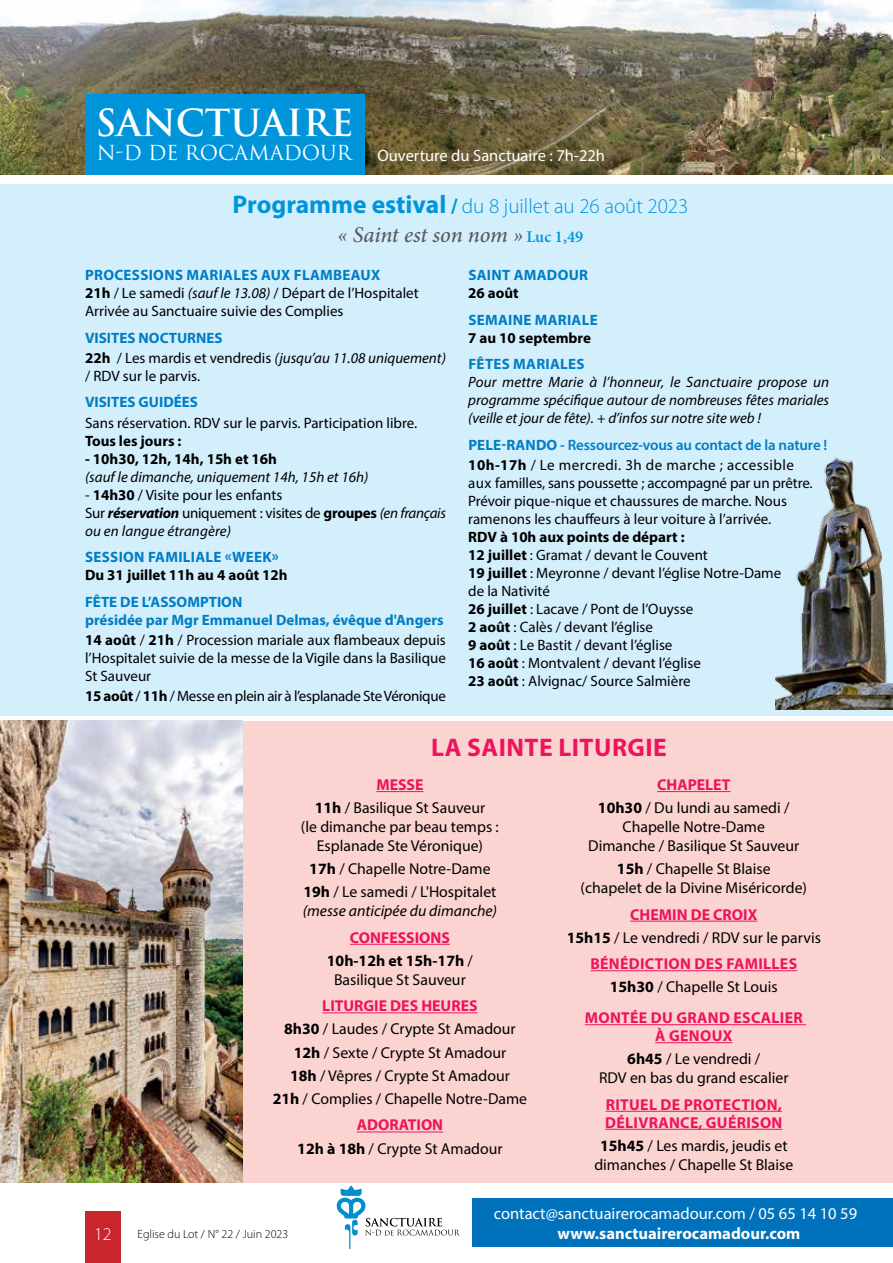
<style>
.page{position:relative;width:893px;height:1263px;background:#fff}
.page>*{position:absolute;margin:0;border:0;box-sizing:border-box;transform-origin:0 0}
.t1{font:700 36.3px "Trajan Pro";color:#fff}
.t2{font:700 25.5px "Myriad Pro";color:#ed145b}
.t3{font:italic 500 22.5px "Minion Pro";letter-spacing:-.01em;color:#58595b}
.t4{font:300 21px "Myriad Pro";color:#0095da}
.t5{font:20.1px "Trajan Pro";letter-spacing:-.01em;color:#fff}
.t6{font:300 18px "Myriad Pro";color:#fff}
.t7{font:16.5px "Myriad Pro";color:#fff}
.t8{font:700 16.5px "Myriad Pro";color:#fff}
.t9{font:15.75px/23.1px "Myriad Pro";color:#000;text-align:center}
.t10{font:700 15.75px "Myriad Pro";letter-spacing:.02em;color:#ed145b}
.t11{font:700 15.75px/23.1px "Myriad Pro";color:#000;text-align:center}
.t12{font:italic 15.75px "Myriad Pro";color:#000}
.t13{font:15px/18px "Myriad Pro";color:#000}
.t14{font:italic 15px/18px "Myriad Pro";color:#000}
.t15{font:15px/18px "Myriad Pro";letter-spacing:-.02em;color:#000}
.t16{font:700 15px/18px "Myriad Pro";color:#007dc5}
.t17{font:600 15px/20.1px "Myriad Pro";letter-spacing:-.01em;color:#007dc5}
.t18{font:700 15px "Myriad Pro";color:#000}
.t19{font:700 15px "Myriad Pro";letter-spacing:.02em;color:#007dc5}
.t20{font:300 12px "Myriad Pro";color:#000}
.s1{font-weight:700;font-size:25.5px}
.s2{font-weight:700}
.s3{font-weight:600;font-style:normal;font-size:16.5px;color:#0095da}
.s4{font-weight:700;color:#007dc5}
.s5{font-style:italic}
.s6{font-weight:700;font-style:normal;color:#007dc5}
.s7{font-weight:700;font-style:normal}
.s8{font-style:normal}
.s9{font-weight:700;font-style:italic}
.s10{font-weight:700;color:#000}
.s11{font-weight:400;color:#000}
.s12{font-weight:700;color:#ed145b}
.s13{color:#ed145b}
.s14{font-weight:400}
</style>
<div class="page">
<div style="left:85px;top:1212px;width:36px;height:51px;background:#c9252c"></div>
<div style="left:241px;top:721px;width:652px;height:461px;background:#fbd4d2"></div>
<img style="left:0;top:0;width:893px;height:175px">
<div style="left:86px;top:94px;width:279px;height:81px;background:#0095da"></div>
<hr style="left:376px;top:791px;width:47px;height:1px;background:#ed145b">
<hr style="left:350px;top:944px;width:100px;height:1px;background:#ed145b">
<hr style="left:322px;top:1012px;width:156px;height:1px;background:#ed145b">
<hr style="left:357px;top:1131px;width:86px;height:1px;background:#ed145b">
<hr style="left:657px;top:791px;width:73px;height:1px;background:#ed145b">
<hr style="left:630px;top:921px;width:127px;height:1px;background:#ed145b">
<hr style="left:590px;top:970px;width:207px;height:1px;background:#ed145b">
<hr style="left:585px;top:1024px;width:221px;height:1px;background:#ed145b">
<hr style="left:655px;top:1042px;width:77px;height:1px;background:#ed145b">
<hr style="left:606px;top:1111px;width:176px;height:1px;background:#ed145b">
<hr style="left:605px;top:1129px;width:178px;height:1px;background:#ed145b">
<div style="left:0;top:184px;width:893px;height:532px;background:#d4effc"></div>
<div style="left:468px;top:1198px;width:425px;height:49px;background:#0072bc"></div>
<div style="left:329px;top:1183px;width:143px;height:66px;background:#fff"></div>
<svg style="left:337px;top:1185px;width:123px;height:64px"></svg>
<img style="left:0;top:721px;width:242px;height:461px">
<img style="left:775px;top:457px;width:118px;height:253px">
<h1 class="t1" style="left:95px;top:100px;width:260px">SANCTUAIRE</h1>
<h3 class="t5" style="left:97px;top:140px;width:256px">N-D DE ROCAMADOUR</h3>
<p class="t7" style="left:377px;top:145px;width:229px">Ouverture du Sanctuaire : 7h-22h</p>
<h3 class="t4" style="left:233px;top:194px;width:457px"><span class="s1">Programme estival</span> <span class="s2">/</span> du 8 juillet au 26 août 2023</h3>
<h3 class="t3" style="left:338px;top:219px;width:247px">« Saint est son nom » <span class="s3">Luc 1,49</span></h3>
<p class="t19" style="left:85px;top:265px;width:187px">PROCESSIONS MARIALES aux</p>
<p class="t13" style="left:85px;top:266px;width:335px;text-indent:209px"><span class="s4">flambeaux<br></span><span class="s2">21h</span> / Le samedi <span class="s5">(sauf le 13.08)</span> / Départ de l’Hospitalet<br>Arrivée au Sanctuaire suivie des Complies</p>
<p class="t14" style="left:85px;top:327px;width:362px;line-height:20.1px"><span class="s6">VISITES NOCTURNES<br></span><span class="s7">22h</span> <span class="s8">/ Les mardis et vendredis</span> (jusqu’au 11.08 uniquement)</p>
<p class="t13" style="left:85px;top:367px;width:117px">/ RDV sur le parvis.</p>
<p class="t16" style="left:85px;top:393px;width:114px">VISITES GUIDÉES</p>
<p class="t13" style="left:85px;top:413px;width:334px">Sans réservation. RDV sur le parvis. Participation libre.</p>
<p class="t18" style="left:85px;top:431px;width:98px">Tous les jours :</p>
<p class="t18" style="left:85px;top:449px;width:193px">- 10h30, 12h, 14h, 15h et 16h</p>
<p class="t14" style="left:85px;top:467px;width:285px">(sauf le dimanche, uniquement 14h, 15h et 16h)</p>
<p class="t15" style="left:85px;top:485px;width:362px">- <span class="s2">14h30</span> / Visite pour les enfants<br>Sur <span class="s9">réservation</span> uniquement : visites de <span class="s2">groupes</span> <span class="s5">(en français ou en langue étrangère)</span></p>
<p class="t16" style="left:85px;top:547px;width:10px">session</p>
<p class="t16" style="left:148px;top:547px;width:10px">familiale</p>
<p class="t16" style="left:225px;top:547px;width:55px">«Wee k»</p>
<p class="t18" style="left:85px;top:565px;width:204px">Du 31 juillet 11h au 4 août 12h</p>
<p class="t16" style="left:85px;top:592px;width:360px">FÊTE DE L’ASSOMPTION<br>présidée par Mgr Emmanuel Delmas, évêque d'Angers</p>
<p class="t13" style="left:85px;top:630px;width:362px;text-align:justify"><span class="s2">14 août</span> / <span class="s2">21h</span> / Procession mariale aux flambeaux depuis l’Hospitalet suivie de la messe de la Vigile dans la Basilique St Sauveur</p>
<p class="t15" style="left:85px;top:686px;width:362px"><span class="s2">15 août</span> / <span class="s2">11h</span> / Messe en plein air à l’esplanade Ste Véronique</p>
<p class="t16" style="left:468px;top:266px;width:18px">Saint</p>
<p class="t16" style="left:514px;top:266px;width:22px">Amadour</p>
<p class="t18" style="left:468px;top:283px;width:52px">26 août</p>
<p class="t16" style="left:468px;top:310px;width:19px">Semaine</p>
<p class="t16" style="left:535px;top:310px;width:10px">mariale</p>
<p class="t18" style="left:468px;top:328px;width:124px">7 au 10 septembre</p>
<p class="t16" style="left:468px;top:355px;width:9px">fêtes</p>
<p class="t16" style="left:513px;top:355px;width:10px">mariales</p>
<p class="t14" style="left:468px;top:373px;width:362px;text-align:justify">Pour mettre Marie à l’honneur, le Sanctuaire propose un programme spécifique autour de nombreuses fêtes mariales (veille et jour de fête). + d’infos sur notre site web !</p>
<p class="t17" style="left:468px;top:434px;width:361px"><span class="s2">PELE-RANDO</span> - Ressourcez-vous au contact de la nature !<br><span class="s10">10h-17h</span> <span class="s11">/ Le mercredi. 3h de marche ; accessible</span></p>
<p class="t13" style="left:468px;top:474px;width:346px">aux familles, sans poussette ; accompagné par un prêtre.<br>Prévoir pique-nique et chaussures de marche. Nous ramenons les chauffeurs à leur voiture à l’arrivée.</p>
<p class="t13" style="left:468px;top:528px;width:314px"><span class="s2">RDV à 10h aux points de départ :<br>12 juillet</span> : Gramat / devant le Couvent<br><span class="s2">19 juillet</span> : Meyronne / devant l’église Notre-Dame de la Nativité<br><span class="s2">26 juillet</span> : Lacave / Pont de l’Ouysse<br><span class="s2">2 août</span> : Calès / devant l’église<br><span class="s2">9 août</span> : Le Bastit / devant l’église<br><span class="s2">16 août</span> : Montvalent / devant l’église<br><span class="s2">23 août</span> : Alvignac/ Source Salmière</p>
<h2 class="t2" style="left:431px;top:731px;width:52px">LA sainte</h2>
<h2 class="t2" style="left:558px;top:731px;width:15px">liturgie</h2>
<p class="t9" style="left:315px;top:773px;width:172px"><span class="s12">MESSE<br></span><span class="s2">11h</span> / Basilique St Sauveur</p>
<p class="t9" style="left:301px;top:817px;width:199px;line-height:18.9px">(le dimanche par beau temps :<br>Esplanade Ste Véronique)</p>
<p class="t9" style="left:303px;top:857px;width:195px"><span class="s2">17h</span> / Chapelle Notre-Dame<br><span class="s2">19h</span> / Le samedi / L'Hospitalet</p>
<p class="t12" style="left:303px;top:901px;width:196px">(messe anticipée du dimanche)</p>
<p class="t11" style="left:327px;top:925px;width:148px"><span class="s13">CONFESSIONS<br></span>10h-12h et 15h-17h <span class="s14">/</span></p>
<p class="t9" style="left:334px;top:968px;width:133px">Basilique St Sauveur</p>
<p class="t9" style="left:273px;top:994px;width:256px"><span class="s12">LITURGIE DES HEURES<br></span><span class="s2">8h30</span> / Laudes / Crypte St Amadour<br><span class="s2">12h</span> / Sexte / Crypte St Amadour<br><span class="s2">18h</span> / Vêpres / Crypte St Amadour<br><span class="s2">21h</span> / Complies / Chapelle Notre-Dame</p>
<p class="t9" style="left:297px;top:1113px;width:207px"><span class="s12">ADORATION<br></span><span class="s2">12h à 18h</span> / Crypte St Amadour</p>
<p class="t9" style="left:598px;top:773px;width:193px"><span class="s12">CHAPELET<br></span><span class="s2">10h30</span> / Du lundi au samedi /</p>
<p class="t9" style="left:588px;top:817px;width:213px;line-height:18.9px">Chapelle Notre-Dame<br>Dimanche / Basilique St Sauveur</p>
<p class="t9" style="left:581px;top:859px;width:228px;line-height:18.9px"><span class="s2">15h</span> / Chapelle St Blaise<br>(chapelet de la Divine Miséricorde)</p>
<p class="t9" style="left:567px;top:902px;width:256px"><span class="s12">CHEMIN DE CROIX<br></span><span class="s2">15h15</span> / Le vendredi / RDV sur le parvis</p>
<p class="t10" style="left:590px;top:954px;width:49px">Bénédiction</p>
<p class="t10" style="left:695px;top:954px;width:10px">des</p>
<p class="t9" style="left:610px;top:952px;width:169px;text-align:left;text-indent:117px"><span class="s12">familles<br></span><span class="s2">15h30</span> / Chapelle St Louis</p>
<p class="t10" style="left:585px;top:1007px;width:13px">mont</p>
<p class="t10" style="left:630px;top:1007px;width:58px">éedu grand</p>
<p class="t10" style="left:733px;top:1007px;width:10px">escalier</p>
<p class="t9" style="left:627px;top:1024px;width:135px;text-align:left;text-indent:28px"><span class="s12">à genoux<br></span><span class="s2">6h45</span> / Le vendredi /</p>
<p class="t9" style="left:599px;top:1066px;width:191px">RDV en bas du grand escalier</p>
<p class="t10" style="left:606px;top:1094px;width:10px">rituel</p>
<p class="t10" style="left:660px;top:1094px;width:34px">de protection</p>
<p class="t10" style="left:778px;top:1094px;width:6px">,</p>
<p class="t10" style="left:605px;top:1112px;width:55px">délivrance</p>
<p class="t9" style="left:600px;top:1110px;width:189px;text-align:left;text-indent:98px"><span class="s12">, guérison<br></span><span class="s2">15h45</span> / Les mardis, jeudis et</p>
<p class="t9" style="left:594px;top:1153px;width:200px">dimanches / Chapelle St Blaise</p>
<p class="t6" style="left:94px;top:1223px;width:19px">12</p>
<p class="t20" style="left:137px;top:1226px;width:152px">Eglise du Lot / N° 22 / Juin 2023</p>
<p class="t7" style="left:494px;top:1203px;width:365px">contact@sanctuairerocamadour.com / 05 65 14 10 59</p>
<p class="t8" style="left:557px;top:1222px;width:244px">www.sanctuairerocamadour.com</p>
</div>
